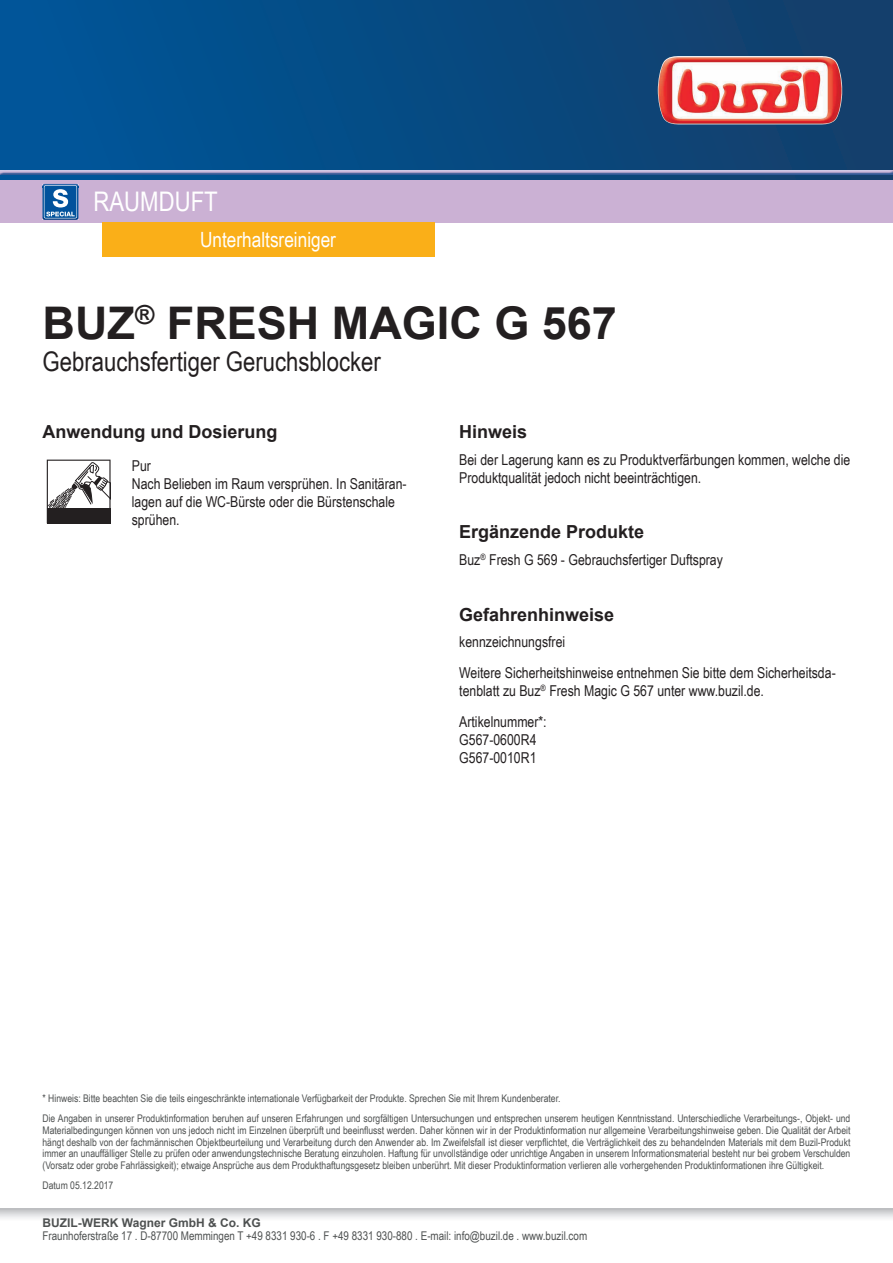
<style>
.page{position:relative;width:893px;height:1263px;background:#fff}
.page>*{position:absolute;margin:0;border:0;box-sizing:border-box;transform-origin:0 0}
.t1{font:700 45px "Arial";color:#231f20}
.t2{font:27px "Arial Narrow";color:#231f20}
.t3{font:27px "Arial Narrow";color:#fff}
.t4{font:21px "Arial Narrow";color:#fff}
.t5{font:700 18px "Arial";color:#231f20}
.t6{font:15px/18px "Arial Narrow";color:#231f20}
.t7{font:12px "Arial Narrow";color:#4e5151}
.t8{font:700 12px "Arial";color:#4e5151}
.t9{font:10.5px/11.7px "Arial Narrow";color:#4e5151}
</style>
<div class="page">
<div style="left:0;top:0;width:893px;height:180px;background:linear-gradient(to right,#00569a,#143e69)"></div>
<img style="left:658px;top:56px;width:184px;height:68px">
<svg style="left:0;top:1209px;width:893px;height:9px;background:#d9dadc"></svg>
<div style="left:0;top:169px;width:893px;height:6px;background:#015599;opacity:.75"></div>
<div style="left:0;top:180px;width:893px;height:43px;background:#cbb1d4"></div>
<img style="left:43px;top:184px;width:35px;height:36px">
<svg style="left:44px;top:185px;width:35px;height:33px"></svg>
<div style="left:102px;top:223px;width:333px;height:34px;background:#faaf18"></div>
<svg style="left:47px;top:460px;width:64px;height:63px"></svg>
<h2 class="t3" style="left:94px;top:182px;width:126px">Raumduft</h2>
<h3 class="t4" style="left:200px;top:224px;width:137px">Unterhaltsreiniger</h3>
<h1 class="t1" style="left:43px;top:293px;width:576px">BUZ<sup>®</sup> FRESH MAGIC G 567</h1>
<h2 class="t2" style="left:43px;top:342px;width:340px">Gebrauchsfertiger Geruchsblocker</h2>
<h3 class="t5" style="left:43px;top:420px;width:237px">Anwendung und Dosierung</h3>
<h3 class="t6" style="left:132px;top:456px;width:276px">Pur<br>Nach Belieben im Raum versprühen. In Sanitäran&shy;lagen auf die WC-Bürste oder die Bürstenschale sprühen.</h3>
<h3 class="t5" style="left:459px;top:420px;width:70px">Hinweis</h3>
<h3 class="t6" style="left:459px;top:450px;width:393px">Bei der Lagerung kann es zu Produktverfärbungen kommen, welche die<br>Produktqualität jedoch nicht beeinträchtigen.</h3>
<h3 class="t5" style="left:459px;top:520px;width:187px">Ergänzende Produkte</h3>
<h3 class="t6" style="left:459px;top:550px;width:265px">Buz<sup>®</sup> Fresh G 569 - Gebrauchsfertiger Duftspray</h3>
<h3 class="t5" style="left:459px;top:602px;width:157px">Gefahrenhinweise</h3>
<h3 class="t6" style="left:459px;top:626px;width:378px;line-height:30.8px">kennzeichnungsfrei<br>Weitere Sicherheitshinweise entnehmen Sie bitte dem Sicherheitsda-</h3>
<h3 class="t6" style="left:459px;top:675px;width:306px;line-height:30.8px">tenblatt zu Buz<sup>®</sup> Fresh Magic G 567 unter www.buzil.de.<br>Artikelnummer*:</h3>
<h3 class="t6" style="left:459px;top:730px;width:79px">G567-0600R4<br>G567-0010R1</h3>
<p class="t9" style="left:43px;top:1088px;width:809px;line-height:20.2px">* Hinweis: Bitte beachten Sie die teils eingeschränkte internationale Verfügbarkeit der Produkte. Sprechen Sie mit Ihrem Kundenberater.<br>Die Angaben in unserer Produktinformation beruhen auf unseren Erfahrungen und sorgfältigen Untersuchungen und entsprechen unserem heutigen Kenntnisstand. Unterschiedliche Verarbeitungs-, Objekt- und</p>
<p class="t9" style="left:43px;top:1124px;width:809px;text-align:justify">Materialbedingungen können von uns jedoch nicht im Einzelnen überprüft und beeinflusst werden. Daher können wir in der Produktinformation nur allgemeine Verarbeitungshinweise geben. Die Qualität der Arbeit hängt deshalb von der fachmännischen Objektbeurteilung und Verarbeitung durch den Anwender ab. Im Zweifelsfall ist dieser verpflichtet, die Verträglichkeit des zu behandelnden Materials mit dem Buzil-Produkt immer an unauffälliger Stelle zu prüfen oder anwendungstechnische Beratung einzuholen. Haftung für unvollständige oder unrichtige Angaben in unserem Informationsmaterial besteht nur bei grobem Verschulden (Vorsatz oder grobe Fahrlässigkeit); etwaige Ansprüche aus dem Produkthaftungsgesetz bleiben unberührt. Mit dieser Produktinformation verlieren alle vorhergehenden Produktinformationen ihre Gültigkeit.</p>
<p class="t9" style="left:43px;top:1179px;width:72px">Datum 05.12.2017</p>
<p class="t8" style="left:43px;top:1215px;width:220px">BUZIL-WERK Wagner GmbH &amp; Co. KG</p>
<p class="t7" style="left:43px;top:1227px;width:546px">Fraunhoferstraße 17 . D-87700 Memmingen T +49 8331 930-6 . F +49 8331 930-880 . E-mail: info@buzil.de . www.buzil.com</p>
</div>
